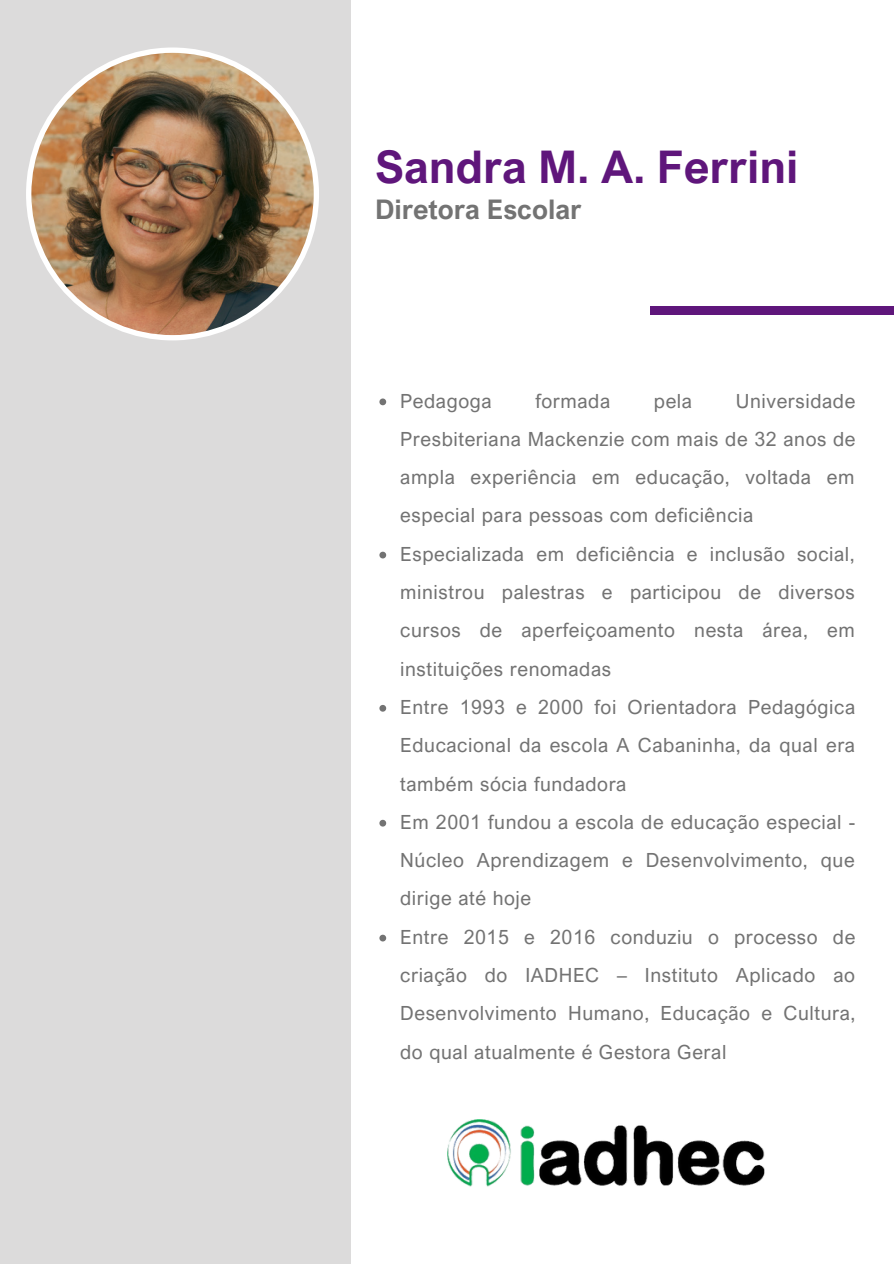
<style>
.page{position:relative;width:894px;height:1264px;background:#fff}
.page>*{position:absolute;margin:0;border:0;box-sizing:border-box;transform-origin:0 0}
.t1{font:700 45px "Arial Nova";color:#5f167b}
.t2{font:700 27px "Arial Nova";color:#737373}
.t3{font:19.5px/38.2px "Arial Nova";letter-spacing:.03em;color:#737373;text-align:justify}
</style>
<div class="page">
<div style="left:0;top:0;width:350px;height:1263px;background:#dcdbdb"></div>
<div style="left:650px;top:306px;width:243px;height:9px;background:#5f167b"></div>
<svg style="left:26px;top:47px;width:293px;height:293px"></svg>
<img style="left:447px;top:1119px;width:318px;height:68px">
<svg style="left:379px;top:398px;width:7px;height:7px"></svg>
<svg style="left:379px;top:551px;width:7px;height:7px"></svg>
<svg style="left:379px;top:705px;width:7px;height:6px"></svg>
<svg style="left:379px;top:819px;width:7px;height:7px"></svg>
<svg style="left:379px;top:934px;width:7px;height:7px"></svg>
<p class="t1" style="left:375px;top:138px;width:425px">Sandra M. A. Ferrini</p>
<p class="t2" style="left:375px;top:192px;width:208px">Diretora Escolar</p>
<p class="t3" style="left:400px;top:381px;width:93px">Pedagoga</p>
<p class="t3" style="left:535px;top:381px;width:76px">formada</p>
<p class="t3" style="left:653px;top:381px;width:40px">pela</p>
<p class="t3" style="left:400px;top:381px;width:456px;text-indent:335px">Universidade Presbiteriana Mackenzie com mais de 32 anos de ampla experiência em educação, voltada em especial para pessoas com deficiência</p>
<p class="t3" style="left:400px;top:534px;width:456px">Especializada em deficiência e inclusão social, ministrou palestras e participou de diversos cursos de aperfeiçoamento nesta área, em instituições renomadas</p>
<p class="t3" style="left:400px;top:687px;width:456px">Entre 1993 e 2000 foi Orientadora Pedagógica Educacional da escola A Cabaninha, da qual era também sócia fundadora</p>
<p class="t3" style="left:400px;top:802px;width:456px">Em 2001 fundou a escola de educação especial - Núcleo Aprendizagem e Desenvolvimento, que dirige até hoje</p>
<p class="t3" style="left:400px;top:917px;width:456px">Entre 2015 e 2016 conduziu o processo de criação do IADHEC – Instituto Aplicado ao Desenvolvimento Humano, Educação e Cultura, do qual atualmente é Gestora Geral</p>
</div>
